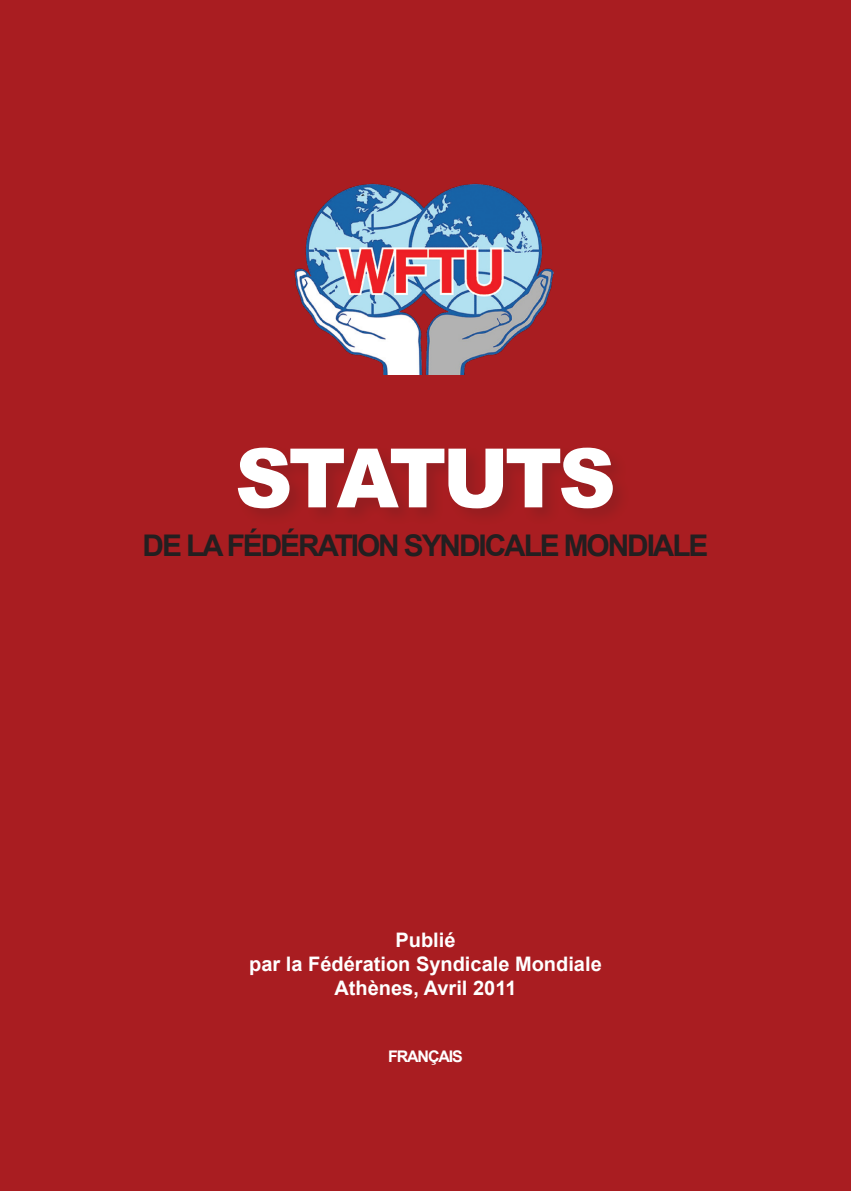
<style>
.page{position:relative;width:851px;height:1191px;background:#fff}
.page>*{position:absolute;margin:0;border:0;box-sizing:border-box;transform-origin:0 0}
.t1{font:900 82px "Arial";letter-spacing:-.05em;color:#fff}
.t2{font:700 29.8px "Arial";letter-spacing:-.07em;color:#231f20}
.t3{font:700 20px/24px "Arial";color:#fff;text-align:center}
.t4{font:700 16px "Arial";letter-spacing:-.07em;color:#fff}
</style>
<div class="page">
<div style="left:0;top:0;width:850px;height:1191px;background:#a91d21"></div>
<div style="left:235px;top:445px;width:615px;height:173px;background:#231f20;opacity:.15"></div>
<img style="left:294px;top:183px;width:259px;height:191px">
<h1 class="t1" style="left:235px;top:418px;width:382px">StatutS</h1>
<h2 class="t2" style="left:142px;top:526px;width:567px">de la Fédération Syndicale Mondiale</h2>
<p class="t3" style="left:249px;top:928px;width:354px">Publié<br>par la Fédération Syndicale Mondiale<br>Athènes, Avril 2011</p>
<p class="t4" style="left:388px;top:1045px;width:75px">Français</p>
</div>
